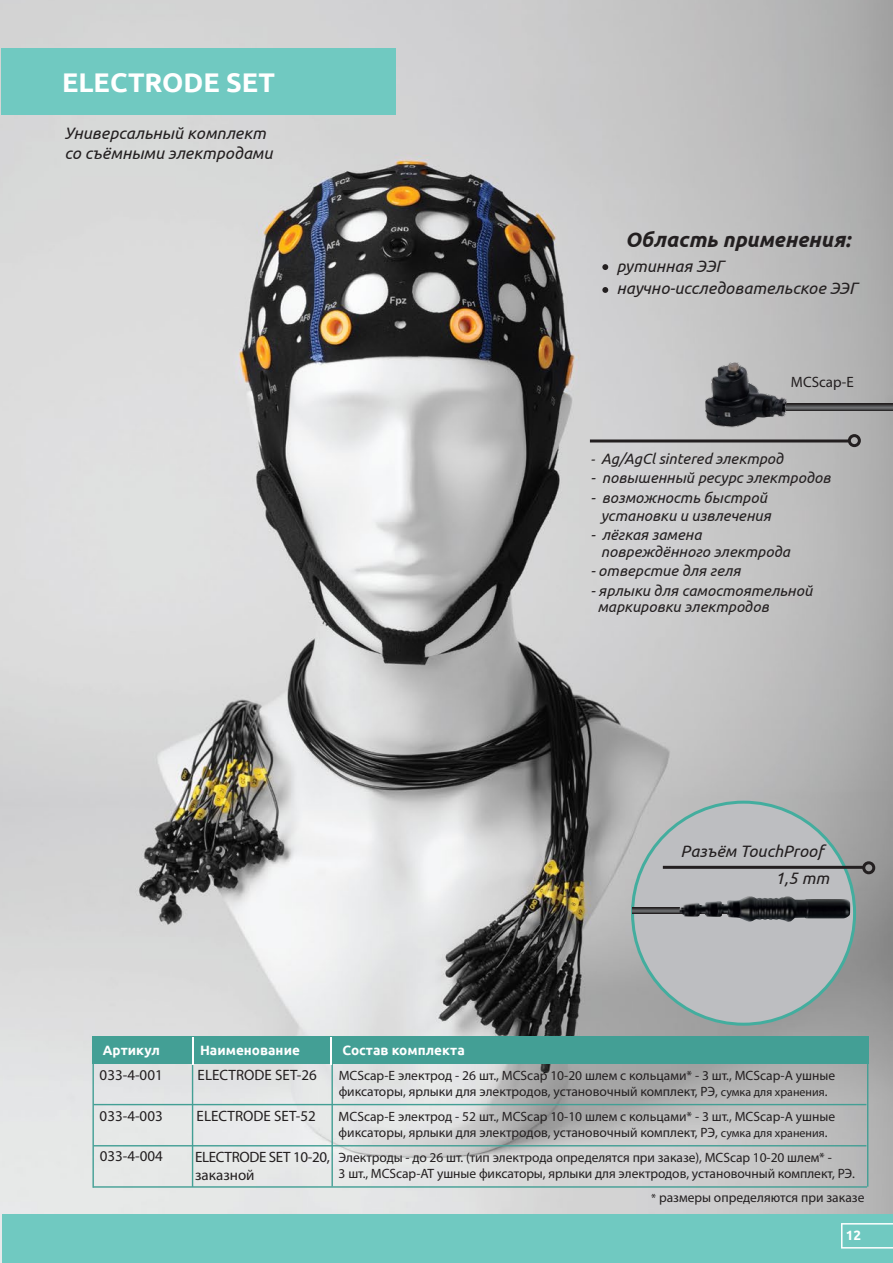
<style>
.page{position:relative;width:893px;height:1263px;background:#fff}
.page>*{position:absolute;margin:0;border:0;box-sizing:border-box;transform-origin:0 0}
.t1{font:700 27px "Ubuntu";color:#fff}
.t2{font:italic 700 21px "Ubuntu";color:#231f20}
.t3{font:italic 16.5px/22.8px "Ubuntu";color:#231f20}
.t4{font:italic 15px/16.5px "Ubuntu";color:#231f20}
.t5{font:15px "Myriad Pro";color:#231f20}
.t6{font:15px/18px "Myriad Pro";letter-spacing:-.02em;color:#231f20}
.t7{font:13.5px/16.2px "Myriad Pro";color:#231f20}
.t8{font:700 13.5px "Ubuntu";color:#fff}
.s1{font-size:13.5px}
.s2{font-size:12px}
</style>
<div class="page">
<img style="left:1px;top:0;width:892px;height:1263px">
<div style="left:1px;top:49px;width:395px;height:66px;background:#70c9c1"></div>
<div style="left:3px;top:1214px;width:890px;height:49px;background:#70c9c1"></div>
<svg style="left:602px;top:264px;width:6px;height:6px"></svg>
<svg style="left:602px;top:287px;width:6px;height:6px"></svg>
<div style="left:93px;top:1037px;width:397px;height:27px;background:#439f95"></div>
<div style="left:483px;top:1037px;width:386px;height:27px;background:#439f95"></div>
<hr style="left:93px;top:1186px;width:774px;height:2px;background:#439f95">
<hr style="left:93px;top:1145px;width:773px;height:1px;background:#439f95">
<hr style="left:93px;top:1104px;width:773px;height:1px;background:#439f95">
<hr style="left:331px;top:1051px;width:2px;height:135px;background:#439f95">
<hr style="left:192px;top:1037px;width:1px;height:150px;background:#439f95">
<hr style="left:92px;top:1037px;width:2px;height:151px;background:#439f95">
<hr style="left:867px;top:1037px;width:1px;height:149px;background:#439f95">
<svg style="left:331px;top:1037px;width:1px;height:27px"></svg>
<svg style="left:192px;top:1036px;width:1px;height:28px"></svg>
<hr style="left:590px;top:439px;width:258px;height:3px;background:#231f20">
<div style="left:848px;top:434px;width:13px;height:13px;border:3px solid #231f20;border-radius:50%"></div>
<div style="left:633px;top:802px;width:222px;height:222px;background:#bdbec1;border-radius:50%"></div>
<hr style="left:663px;top:866px;width:202px;height:3px;background:#231f20">
<div style="left:862px;top:861px;width:13px;height:13px;border:3px solid #231f20;border-radius:50%"></div>
<svg style="left:632px;top:907px;width:47px;height:6px"></svg>
<img style="left:679px;top:896px;width:171px;height:26px">
<svg style="left:804px;top:403px;width:89px;height:7px"></svg>
<img style="left:671px;top:341px;width:133px;height:105px">
<svg style="left:841px;top:1223px;width:52px;height:25px"></svg>
<h1 class="t1" style="left:62px;top:66px;width:214px">ELECTRODE SET</h1>
<p class="t3" style="left:64px;top:123px;width:210px;line-height:19.5px">Универсальный комплект со съёмными электродами</p>
<p class="t8" style="left:103px;top:1042px;width:59px">Артикул</p>
<p class="t8" style="left:200px;top:1042px;width:101px">Наименование</p>
<p class="t8" style="left:342px;top:1042px;width:124px">Состав комплекта</p>
<h2 class="t2" style="left:625px;top:227px;width:227px">Область применения:</h2>
<p class="t3" style="left:616px;top:254px;width:242px">рутинная ЭЭГ научно-исследовательское ЭЭГ</p>
<p class="t5" style="left:791px;top:373px;width:64px">MCScap-E</p>
<p class="t4" style="left:590px;top:450px;width:194px"><span class="s1">-</span> Ag/AgCl sintered электрод</p>
<p class="t4" style="left:590px;top:469px;width:242px">- повышенный ресурс электродов</p>
<p class="t4" style="left:590px;top:488px;width:182px;line-height:18px;text-align:right">- возможность быстрой установки и извлечения</p>
<p class="t4" style="left:601px;top:526px;width:191px;text-indent:-10px">- лёгкая замена повреждённого электрода</p>
<p class="t4" style="left:590px;top:562px;width:152px">- отверстие для геля</p>
<p class="t4" style="left:597px;top:582px;width:217px;text-indent:-7px">- ярлыки для самостоятельной маркировки электродов</p>
<p class="t3" style="left:775px;top:837px;width:55px;line-height:27px;text-indent:-95px">Разъём TouchProof<br>1,5 mm</p>
<p class="t5" style="left:100px;top:1066px;width:65px">033-4-001</p>
<p class="t5" style="left:100px;top:1107px;width:65px">033-4-003</p>
<p class="t5" style="left:100px;top:1147px;width:65px">033-4-004</p>
<p class="t5" style="left:198px;top:1066px;width:121px">ELECTRODE SET-26</p>
<p class="t5" style="left:197px;top:1106px;width:121px">ELECTRODE SET-52</p>
<p class="t6" style="left:195px;top:1147px;width:136px">ELECTRODE SET 10-20, заказной</p>
<p class="t7" style="left:339px;top:1067px;width:498px">MCScap-Е электрод - 26 шт., MCScap 10-20 шлем с кольцами* - 3 шт., MCScap-A ушные фиксаторы, ярлыки для электродов, установочный комплект, РЭ, <span class="s2">сумка для хранения</span>.</p>
<p class="t7" style="left:339px;top:1108px;width:498px">MCScap-Е электрод - 52 шт., MCScap 10-10 шлем с кольцами* - 3 шт., MCScap-A ушные фиксаторы, ярлыки для электродов, установочный комплект, РЭ, <span class="s2">сумка для хранения</span>.</p>
<p class="t7" style="left:339px;top:1149px;width:518px">Электроды - до 26 шт. (тип электрода определятся при заказе), MCScap 10-20 шлем* -<br>3 шт., MCScap-AT ушные фиксаторы, ярлыки для электродов, установочный комплект, РЭ.</p>
<p class="t7" style="left:651px;top:1189px;width:215px"><span class="s2">*</span> размеры определяются при заказе</p>
<p class="t8" style="left:846px;top:1227px;width:17px">12</p>
</div>
